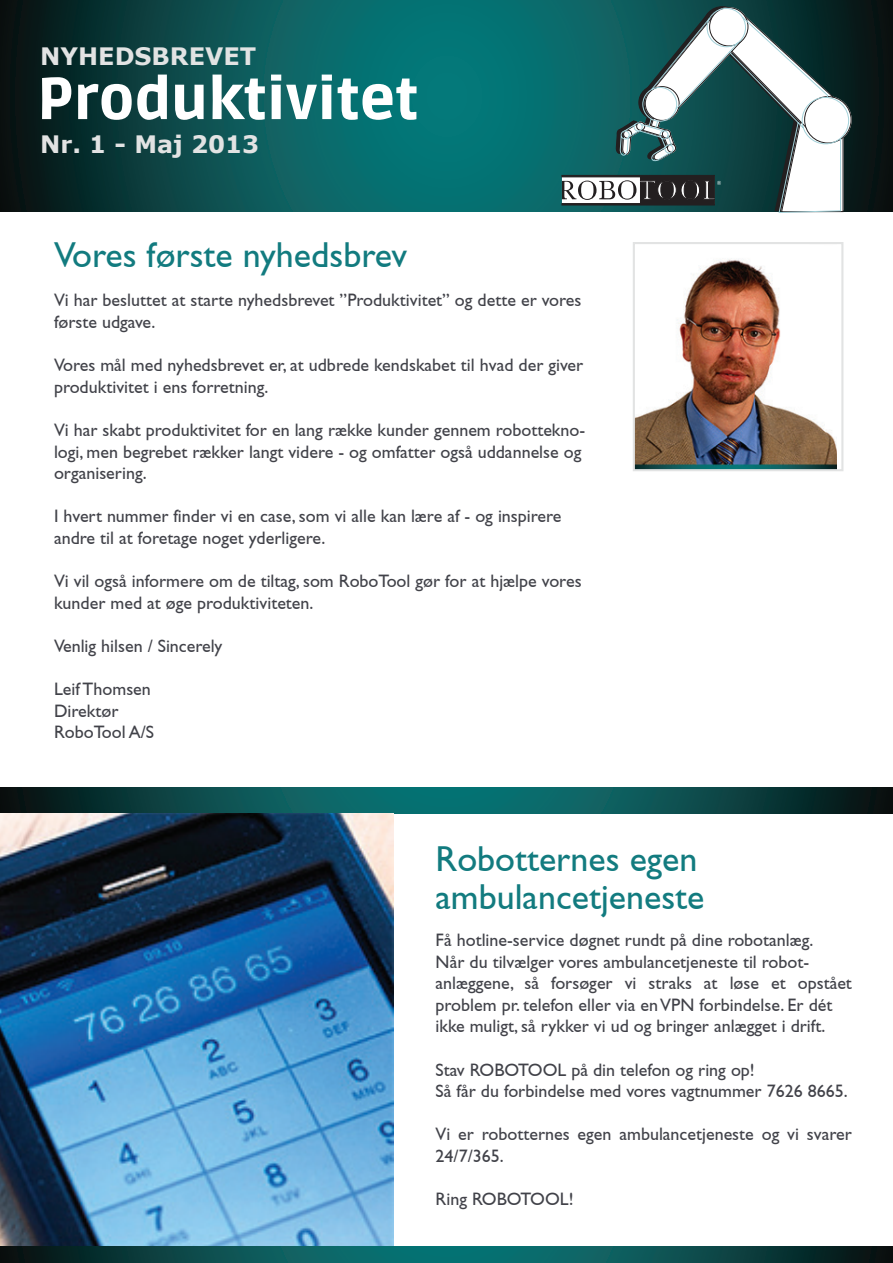
<style>
.page{position:relative;width:893px;height:1263px;background:#fff}
.page>*{position:absolute;margin:0;border:0;box-sizing:border-box;transform-origin:0 0}
.t1{font:900 58.5px "Ruda";color:#fff}
.t2{font:36px/37.5px "Gill Reg";color:#127b7f}
.t3{font:700 24px "Verdana";color:#e2e3e3}
.t4{font:18px/21.6px "Gill Reg";color:#414249}
</style>
<div class="page">
<svg style="left:0;top:0;width:893px;height:211px;background:#085051"></svg>
<svg style="left:0;top:788px;width:893px;height:25px;background:#0a4b4b"></svg>
<div style="left:703px;top:6px;width:39px;height:40px;border:1px solid #231f20;border-radius:50%"></div>
<div style="left:709px;top:7px;width:39px;height:39px;border:1px solid #231f20;border-radius:50%"></div>
<svg style="left:844px;top:8px;width:5px;height:204px"></svg>
<svg style="left:562px;top:8px;width:282px;height:205px"></svg>
<img style="left:636px;top:259px;width:200px;height:209px">
<div style="left:633px;top:242px;width:210px;height:229px;border:2px solid #e2e3e3"></div>
<img style="left:0;top:813px;width:393px;height:433px">
<svg style="left:0;top:1246px;width:893px;height:17px;background:#0a4b4c"></svg>
<h3 class="t3" style="left:40px;top:39px;width:218px">NYHEDSBREVET</h3>
<h1 class="t1" style="left:37px;top:65px;width:383px">Produktivitet</h1>
<h3 class="t3" style="left:40px;top:127px;width:221px">Nr. 1 - Maj 2013</h3>
<h2 class="t2" style="left:54px;top:236px;width:355px">Vores første nyhedsbrev</h2>
<p class="t4" style="left:54px;top:289px;width:529px">Vi har besluttet at starte nyhedsbrevet ”Produktivitet” og dette er vores første udgave.</p>
<p class="t4" style="left:54px;top:354px;width:531px">Vores mål med nyhedsbrevet er, at udbrede kendskabet til hvad der giver produktivitet i ens forretning.</p>
<p class="t4" style="left:54px;top:419px;width:533px">Vi har skabt produktivitet for en lang række kunder gennem robottekno&shy;logi, men begrebet rækker langt videre - og omfatter også uddannelse og organisering.</p>
<p class="t4" style="left:54px;top:505px;width:509px">I hvert nummer finder vi en case, som vi alle kan lære af - og inspirere andre til at foretage noget yderligere.</p>
<p class="t4" style="left:54px;top:570px;width:529px">Vi vil også informere om de tiltag, som RoboTool gør for at hjælpe vores kunder med at øge produktiviteten.</p>
<p class="t4" style="left:54px;top:635px;width:170px">Venlig hilsen / Sincerely</p>
<p class="t4" style="left:54px;top:678px;width:102px">Leif Thomsen<br>Direktør<br>RoboTool A/S</p>
<h2 class="t2" style="left:436px;top:840px;width:270px">Robotternes egen ambulancetjeneste</h2>
<p class="t4" style="left:436px;top:929px;width:418px">Få hotline-service døgnet rundt på dine robotanlæg.<br>Når du tilvælger vores ambulancetjeneste til robot&shy;anlæggene, så forsøger vi straks at løse et opstået problem pr. telefon eller via en VPN forbindelse. Er dét ikke muligt, så rykker vi ud og bringer anlægget i drift.</p>
<p class="t4" style="left:436px;top:1059px;width:414px">Stav ROBOTOOL på din telefon og ring op!<br>Så får du forbindelse med vores vagtnummer 7626 8665.</p>
<p class="t4" style="left:436px;top:1123px;width:418px">Vi er robotternes egen ambulancetjeneste og vi svarer<br>24/7/365.</p>
<p class="t4" style="left:436px;top:1188px;width:139px">Ring ROBOTOOL!</p>
</div>
